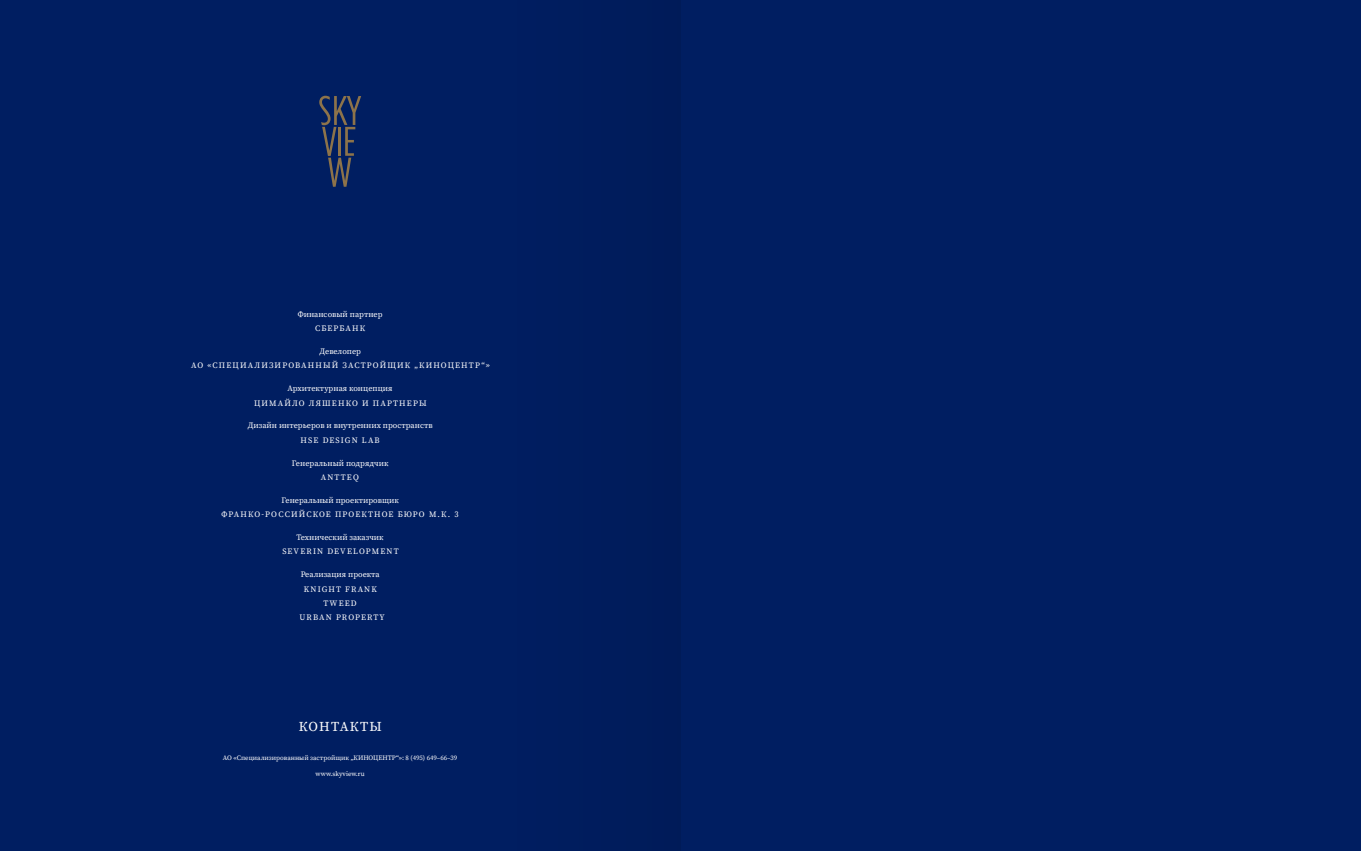
<style>
.page{position:relative;width:1361px;height:851px;background:#fff}
.page>*{position:absolute;margin:0;border:0;box-sizing:border-box;transform-origin:0 0}
.t1{font:13.5px "Source Serif Pro";letter-spacing:.09em;color:#fff}
.t2{font:8.25px/14.4px "Source Serif Pro";color:#fff;text-align:center}
.t3{font:8.25px/14.4px "Source Serif Pro";letter-spacing:.11em;color:#fff;text-align:center}
.t4{font:8.25px/14.4px "Source Serif Pro";letter-spacing:.14em;color:#fff;text-align:center}
.t5{font:8.25px/14.4px "Source Serif Pro";letter-spacing:.12em;color:#fff;text-align:center}
.t6{font:6.75px "Source Serif Pro";color:#fff}
</style>
<div class="page">
<div style="left:0;top:0;width:1361px;height:850px;background:#001e61"></div>
<svg style="left:319px;top:96px;width:42px;height:91px"></svg>
<div style="left:514px;top:0;width:166px;height:850px;background:#001c5d"></div>
<p class="t2" style="left:298px;top:306px;width:86px">Финансовый партнер<br>СБЕРБАНК</p>
<p class="t4" style="left:191px;top:344px;width:300px">Девелопер<br>АО «СПЕЦИАЛИЗИРОВАННЫЙ ЗАСТРОЙЩИК „КИНОЦЕНТР“»</p>
<p class="t2" style="left:254px;top:381px;width:174px">Архитектурная концепция<br>ЦИМАЙЛО ЛЯШЕНКО И ПАРТНЕРЫ</p>
<p class="t2" style="left:248px;top:418px;width:186px">Дизайн интерьеров и внутренних пространств<br>HSE DESIGN LAB</p>
<p class="t2" style="left:292px;top:455px;width:98px">Генеральный подрядчик<br>ANTTEQ</p>
<p class="t3" style="left:221px;top:492px;width:238px">Генеральный проектировщик<br>ФРАНКО-РОССИЙСКОЕ ПРОЕКТНОЕ БЮРО М.К. 3</p>
<p class="t2" style="left:282px;top:530px;width:118px">Технический заказчик<br>SEVERIN DEVELOPMENT</p>
<p class="t5" style="left:299px;top:567px;width:87px">Реализация проекта<br>KNIGHT FRANK<br>TWEED<br>URBAN PROPERTY</p>
<h1 class="t1" style="left:299px;top:717px;width:85px">КОНТАКТЫ</h1>
<p class="t6" style="left:223px;top:753px;width:236px">АО «Специализированный застройщик „КИНОЦЕНТР“»: 8 (495) 649–66–39</p>
<p class="t6" style="left:316px;top:769px;width:51px">www.skyview.ru</p>
</div>
